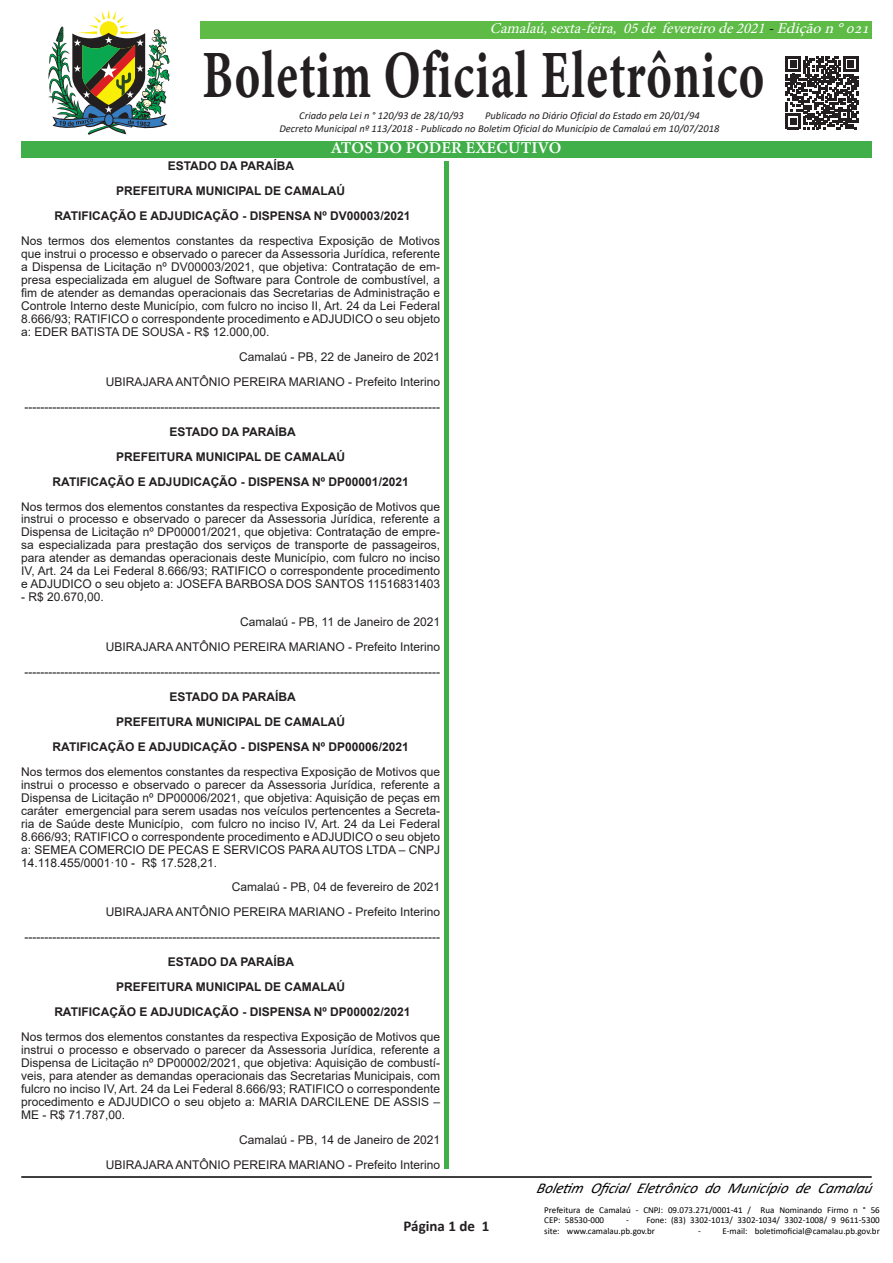
<style>
.page{position:relative;width:893px;height:1263px;background:#fff}
.page>*{position:absolute;margin:0;border:0;box-sizing:border-box;transform-origin:0 0}
.t1{font:67.65px "Minion Variable Concept";letter-spacing:.025em;color:#231f20;scale:.71 1}
.t2{font:16.5px "Minion Variable Concept";letter-spacing:.01em;color:#fff}
.t3{font:italic 15px "Minion Pro";color:#fff}
.t4{font:italic 15px "Calibri";color:#000}
.t5{font:700 15px "Calibri";color:#231f20}
.Normal__Web{font:12px/12.9px "Arial";color:#231f20;text-align:justify}
.Normal__Web-2{font:700 12px "Arial";color:#231f20}
.t6{font:italic 10.5px "Calibri";color:#231f20}
.t7{font:9px/10.5px "Calibri";color:#000}
.s1{color:#000}
.s2{color:#1e1a1c}
</style>
<div class="page">
<div style="left:21px;top:21px;width:851px;height:17px;background:#5dbb46"></div>
<hr style="left:21px;top:1176px;width:851px;height:2px;background:#000">
<div style="left:444px;top:48px;width:5px;height:1121px;background:#40ae49"></div>
<div style="left:19px;top:9px;width:181px;height:132px;background:#fff"></div>
<div style="left:425px;top:40px;width:38px;height:121px;background:#fff"></div>
<svg style="left:48px;top:10px;width:122px;height:125px"></svg>
<svg style="left:104px;top:113px;width:10px;height:14px"></svg>
<div style="left:105px;top:114px;width:8px;height:11px;background:#377dc1;border-radius:50%"></div>
<div style="left:21px;top:141px;width:851px;height:16px;background:#40ae49"></div>
<svg style="left:786px;top:56px;width:72px;height:73px"></svg>
<p class="t3" style="left:490px;top:18px;width:386px">Camalaú,sexta-feira, 05de fevereirode2021<span class="s1">-</span>Ediçãon°021</p>
<p class="t1" style="left:202px;top:28px;width:793px">Boletim Oficial Eletrônico</p>
<p class="t6" style="left:299px;top:108px;width:166px">Criado pela Lei n ° 120/93 de 28/10/93</p>
<p class="t6" style="left:485px;top:108px;width:216px">Publicado no Diário Oficial do Estado em 20/01/94</p>
<p class="t6" style="left:279px;top:121px;width:442px">Decreto Municipal nº 113/2018 - Publicado no Boletim Oficial do Município de Camalaú em 10/07/2018</p>
<p class="t2" style="left:332px;top:136px;width:231px">ATOS DO PODER EXECUTIVO</p>
<p class="Normal__Web-2" style="left:168px;top:158px;width:128px">ESTADO DA PARAÍBA</p>
<p class="Normal__Web-2" style="left:116px;top:183px;width:231px">PREFEITURA MUNICIPAL DE CAMALAÚ</p>
<p class="Normal__Web-2" style="left:54px;top:208px;width:357px">RATIFICAÇÃO E ADJUDICAÇÃO - DISPENSA Nº DV00003/2021</p>
<p class="Normal__Web" style="left:21px;top:234px;width:420px">Nos termos dos elementos constantes da respectiva Exposição de Motivos que instrui o processo e observado o parecer da Assessoria Jurídica, referente a Dispensa de Licitação nº DV00003/2021, que objetiva: Contratação de em&shy;presa especializada em aluguel de Software para Controle de combustível, a fim de atender as demandas operacionais das Secretarias de Administração e Controle Interno deste Município, com fulcro no inciso II, Art. 24 da Lei Federal 8.666/93; RATIFICO o correspondente procedimento e ADJUDICO o seu objeto a: EDER BATISTA DE SOUSA - R$ 12.000,00.</p>
<p class="Normal__Web" style="left:239px;top:350px;width:202px">Camalaú - PB, 22 de Janeiro de 2021</p>
<p class="Normal__Web" style="left:106px;top:375px;width:336px">UBIRAJARA ANTÔNIO PEREIRA MARIANO - Prefeito Interino</p>
<p class="Normal__Web" style="left:24px;top:400px;width:417px">--------------------------------------------------------------------------------------------------------</p>
<p class="Normal__Web-2" style="left:169px;top:423px;width:128px">ESTADO DA PARAÍBA</p>
<p class="Normal__Web-2" style="left:116px;top:448px;width:231px">PREFEITURA MUNICIPAL DE CAMALAÚ</p>
<p class="Normal__Web-2" style="left:53px;top:473px;width:357px">RATIFICAÇÃO E ADJUDICAÇÃO - DISPENSA Nº DP00001/2021</p>
<p class="Normal__Web" style="left:21px;top:500px;width:420px">Nos termos dos elementos constantes da respectiva Exposição de Motivos que instrui o processo e observado o parecer da Assessoria Jurídica, referente a Dispensa de Licitação nº DP00001/2021, que objetiva: Contratação de empre&shy;sa especializada para prestação dos serviços de transporte de passageiros, para atender as demandas operacionais deste Município, com fulcro no inciso IV, Art. 24 da Lei Federal 8.666/93; RATIFICO o correspondente procedimento e ADJUDICO o seu objeto a: JOSEFA BARBOSA DOS SANTOS 11516831403</p>
<p class="Normal__Web" style="left:21px;top:590px;width:84px">- R$ 20.670,00.</p>
<p class="Normal__Web" style="left:240px;top:615px;width:201px">Camalaú - PB, 11 de Janeiro de 2021</p>
<p class="Normal__Web" style="left:106px;top:640px;width:336px">UBIRAJARA ANTÔNIO PEREIRA MARIANO - Prefeito Interino</p>
<p class="Normal__Web" style="left:24px;top:665px;width:417px">--------------------------------------------------------------------------------------------------------</p>
<p class="Normal__Web-2" style="left:169px;top:688px;width:128px">ESTADO DA PARAÍBA</p>
<p class="Normal__Web-2" style="left:116px;top:713px;width:231px">PREFEITURA MUNICIPAL DE CAMALAÚ</p>
<p class="Normal__Web-2" style="left:53px;top:738px;width:357px">RATIFICAÇÃO E ADJUDICAÇÃO - DISPENSA Nº DP00006/2021</p>
<p class="Normal__Web" style="left:21px;top:765px;width:420px">Nos termos dos elementos constantes da respectiva Exposição de Motivos que instrui o processo e observado o parecer da Assessoria Jurídica, referente a Dispensa de Licitação nº DP00006/2021, que objetiva: Aquisição de peças em caráter emergencial para serem usadas nos veículos pertencentes a Secreta&shy;ria de Saúde deste Município, com fulcro no inciso IV, Art. 24 da Lei Federal 8.666/93; RATIFICO o correspondente procedimento e ADJUDICO o seu objeto a: <span class="s2">SEMEA COMERCIO DE PECAS E SERVICOS PARA AUTOS LTDA</span> – CNPJ <span class="s2">14.118.455/0001·10 -</span> R$ 17.528,21.</p>
<p class="Normal__Web" style="left:232px;top:881px;width:210px">Camalaú - PB, 04 de fevereiro de 2021</p>
<p class="Normal__Web" style="left:106px;top:906px;width:336px">UBIRAJARA ANTÔNIO PEREIRA MARIANO - Prefeito Interino</p>
<p class="Normal__Web" style="left:24px;top:931px;width:417px">--------------------------------------------------------------------------------------------------------</p>
<p class="Normal__Web-2" style="left:168px;top:954px;width:128px">ESTADO DA PARAÍBA</p>
<p class="Normal__Web-2" style="left:116px;top:978px;width:231px">PREFEITURA MUNICIPAL DE CAMALAÚ</p>
<p class="Normal__Web-2" style="left:54px;top:1003px;width:357px">RATIFICAÇÃO E ADJUDICAÇÃO - DISPENSA Nº DP00002/2021</p>
<p class="Normal__Web" style="left:21px;top:1030px;width:420px">Nos termos dos elementos constantes da respectiva Exposição de Motivos que instrui o processo e observado o parecer da Assessoria Jurídica, referente a Dispensa de Licitação nº DP00002/2021, que objetiva: Aquisição de combustí&shy;veis, para atender as demandas operacionais das Secretarias Municipais, com fulcro no inciso IV, Art. 24 da Lei Federal 8.666/93; RATIFICO o correspondente procedimento e ADJUDICO o seu objeto a: MARIA DARCILENE DE ASSIS – ME - R$ 71.787,00.</p>
<p class="Normal__Web" style="left:239px;top:1133px;width:202px">Camalaú - PB, 14 de Janeiro de 2021</p>
<p class="Normal__Web" style="left:106px;top:1158px;width:336px">UBIRAJARA ANTÔNIO PEREIRA MARIANO - Prefeito Interino</p>
<p class="t5" style="left:404px;top:1215px;width:87px">Página 1 de 1</p>
<p class="t4" style="left:536px;top:1178px;width:342px">Boletim Oficial Eletrônico do Município de Camalaú</p>
<p class="t7" style="left:544px;top:1204px;width:337px">Prefeitura de Camalaú - CNPJ: 09.073.271/0001-41 / Rua Nominando Firmo n ° 56<br>CEP: 58530-000</p>
<p class="t7" style="left:544px;top:1214px;width:337px;text-indent:82px">- Fone: (83) 3302-1013/ 3302-1034/ 3302-1008/ 9 9611-5300 site: www.camalau.pb.gov.br</p>
<p class="t7" style="left:698px;top:1225px;width:183px">- E-mail: boletimoficial@camalau.pb.gov.br</p>
</div>
